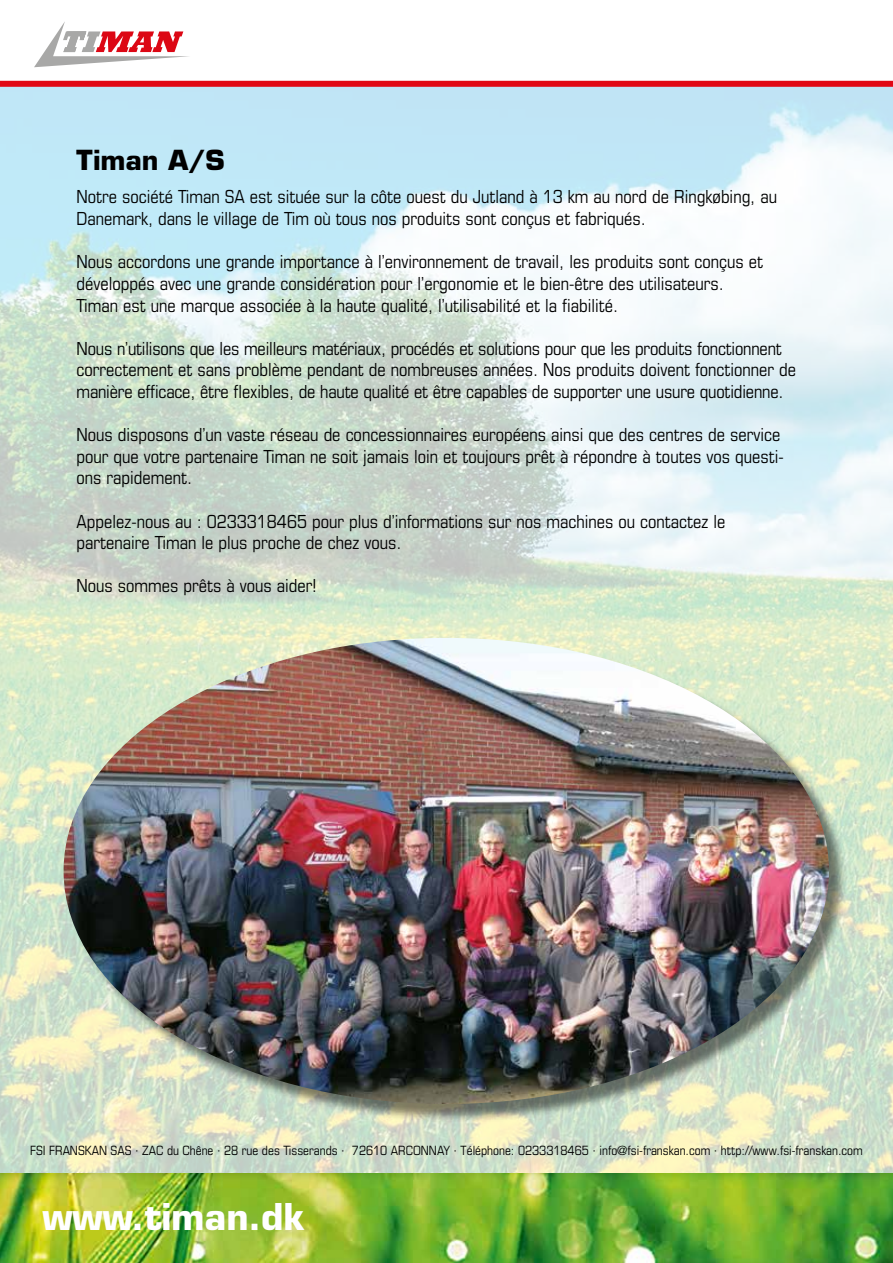
<style>
.page{position:relative;width:893px;height:1263px;background:#fff}
.page>*{position:absolute;margin:0;border:0;box-sizing:border-box;transform-origin:0 0}
.t1{font:700 36px "Eurostile";color:#fff}
.t2{font:700 27px "Eurostile";color:#000}
.t3{font:condensed 18px/21.6px "Eurostile";color:#000}
.t4{font:condensed 12.75px "Eurostile";color:#000}
</style>
<div class="page">
<img style="left:0;top:87px;width:893px;height:1087px">
<svg style="left:34px;top:22px;width:155px;height:45px"></svg>
<div style="left:0;top:81px;width:893px;height:6px;background:#e10814"></div>
<div style="left:66px;top:640px;width:782px;height:482px;background:#000;opacity:.5"></div>
<img style="left:64px;top:638px;width:765px;height:466px">
<img style="left:0;top:1174px;width:893px;height:89px">
<h2 class="t2" style="left:77px;top:144px;width:150px">Timan A/S</h2>
<p class="t3" style="left:77px;top:186px;width:702px">Notre société Timan SA est située sur la côte ouest du Jutland à 13 km au nord de Ringkøbing, au<br>Danemark, dans le village de Tim où tous nos produits sont conçus et fabriqués.</p>
<p class="t3" style="left:77px;top:251px;width:688px">Nous accordons une grande importance à l’environnement de travail, les produits sont conçus et développés avec une grande considération pour l’ergonomie et le bien-être des utilisateurs.<br>Timan est une marque associée à la haute qualité, l’utilisabilité et la fiabilité.</p>
<p class="t3" style="left:77px;top:337px;width:721px">Nous n’utilisons que les meilleurs matériaux, procédés et solutions pour que les produits fonctionnent correctement et sans problème pendant de nombreuses années. Nos produits doivent fonctionner de manière efficace, être flexibles, de haute qualité et être capables de supporter une usure quotidienne.</p>
<p class="t3" style="left:77px;top:424px;width:709px">Nous disposons d’un vaste réseau de concessionnaires européens ainsi que des centres de service pour que votre partenaire Timan ne soit jamais loin et toujours prêt à répondre à toutes vos questi&shy;ons rapidement.</p>
<p class="t3" style="left:77px;top:510px;width:650px">Appelez-nous au : 0233318465 pour plus d’informations sur nos machines ou contactez le partenaire Timan le plus proche de chez vous.</p>
<p class="t3" style="left:77px;top:575px;width:242px">Nous sommes prêts à vous aider!</p>
<p class="t4" style="left:30px;top:1143px;width:834px">FSI FRANSKAN SAS · ZAC du Chêne · 28 rue des Tisserands · 72610 ARCONNAY · Téléphone: 0233318465 · info@fsi-franskan.com · http://www.fsi-franskan.com</p>
<h1 class="t1" style="left:43px;top:1194px;width:264px">www.timan.dk</h1>
</div>
